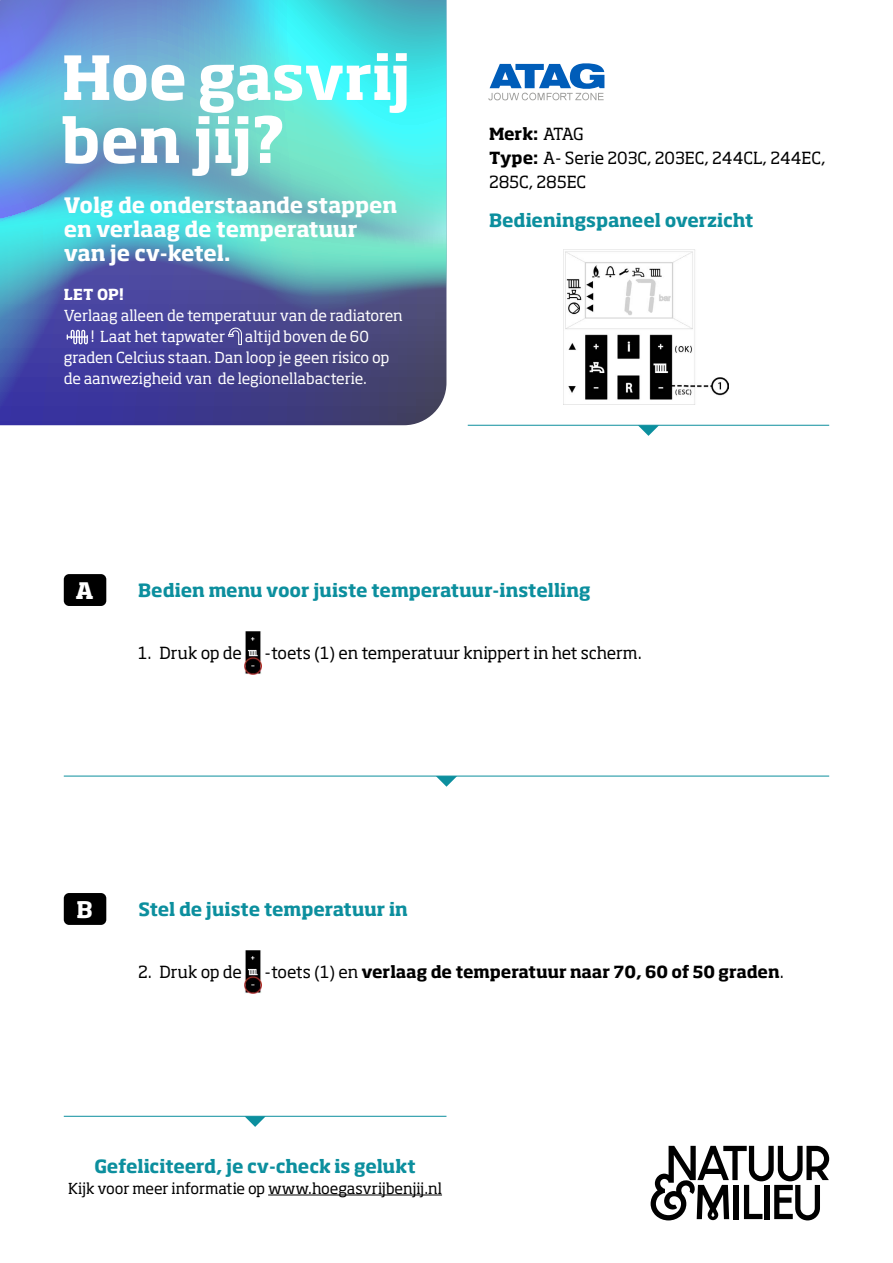
<style>
.page{position:relative;width:893px;height:1263px;background:#fff}
.page>*{position:absolute;margin:0;border:0;box-sizing:border-box;transform-origin:0 0}
.t1{font:700 60px/63px "Soho Std";letter-spacing:-.015em;color:#fff}
.t2{font:700 22.5px "Soho Std";color:#fff}
.t3{font:700 21px/24px "Soho Std";letter-spacing:-.01em;color:#fff}
.t4{font:700 18px "Soho Std";color:#0c8f9e}
.t5{font:16.5px/24px "Soho Std";color:#000}
.t6{font:700 16.5px "Soho Std";letter-spacing:-.01em;color:#000}
.t7{font:15px/21px "Soho Std";letter-spacing:-.015em;color:#fff}
.t8{font:15px "Soho Std";color:#000}
.t9{font:700 15px "Soho Std";color:#fff}
.s1{font-weight:700}
.s2{font-weight:400}
</style>
<div class="page">
<svg style="left:0;top:0;width:446px;height:425px;background:#5196c5"></svg>
<svg style="left:0;top:72px;width:446px;height:326px;background:#569bba"></svg>
<svg style="left:67px;top:329px;width:21px;height:16px"></svg>
<svg style="left:228px;top:327px;width:14px;height:18px"></svg>
<hr style="left:468px;top:425px;width:361px;height:1px;background:#0c8f9e">
<svg style="left:638px;top:425px;width:21px;height:11px"></svg>
<svg style="left:651px;top:1146px;width:178px;height:74px"></svg>
<hr style="left:64px;top:1116px;width:382px;height:1px;background:#0c8f9e">
<svg style="left:244px;top:1116px;width:22px;height:11px"></svg>
<hr style="left:268px;top:1194px;width:174px;height:1px;background:#000">
<svg style="left:488px;top:63px;width:116px;height:37px"></svg>
<img style="left:563px;top:250px;width:165px;height:154px">
<img style="left:245px;top:950px;width:16px;height:43px">
<svg style="left:437px;top:777px;width:19px;height:10px"></svg>
<img style="left:245px;top:632px;width:16px;height:42px">
<hr style="left:64px;top:776px;width:765px;height:1px;background:#0c8f9e">
<div style="left:64px;top:574px;width:42px;height:32px;background:#000;border-radius:5px"></div>
<div style="left:64px;top:893px;width:42px;height:32px;background:#000;border-radius:5px"></div>
<h1 class="t1" style="left:62px;top:44px;width:350px">Hoe gasvrij ben jij?</h1>
<h3 class="t3" style="left:64px;top:193px;width:335px">Volg de onderstaande stappen en verlaag de temperatuur van je cv-ketel.</h3>
<p class="t9" style="left:64px;top:285px;width:62px">LET OP!</p>
<p class="t7" style="left:91px;top:305px;width:314px;text-indent:-27px">Verlaag alleen de temperatuur van de radiatoren ! Laat het tapwater</p>
<p class="t7" style="left:64px;top:326px;width:327px;text-indent:181px">altijd boven de 60 graden Celcius staan. Dan loop je geen risico op de aanwezigheid van de legionellabacterie.</p>
<p class="t5" style="left:489px;top:122px;width:338px"><span class="s1">Merk:</span> ATAG<br><span class="s1">Type:</span> A- Serie 203C, 203EC, 244CL, 244EC,<br>285C, 285EC</p>
<p class="t4" style="left:489px;top:208px;width:266px">Bedieningspaneel overzicht</p>
<h2 class="t2" style="left:76px;top:576px;width:20px">A</h2>
<p class="t4" style="left:138px;top:579px;width:454px">Bedien menu voor juiste temperatuur-instelling</p>
<p class="t5" style="left:138px;top:641px;width:105px">1. Druk op de</p>
<p class="t5" style="left:265px;top:641px;width:379px">-toets (1) en temperatuur knippert in het scherm.</p>
<h2 class="t2" style="left:77px;top:895px;width:18px">B</h2>
<p class="t4" style="left:138px;top:898px;width:271px">Stel de juiste temperatuur in</p>
<p class="t5" style="left:138px;top:960px;width:105px">2. Druk op de</p>
<p class="t6" style="left:265px;top:961px;width:521px"><span class="s2">-toets (1) en</span> verlaag de temperatuur naar 70, 60 of 50 graden<span class="s2">.</span></p>
<p class="t4" style="left:94px;top:1154px;width:323px">Gefeliciteerd, je cv-check is gelukt</p>
<p class="t8" style="left:68px;top:1179px;width:375px">Kijk voor meer informatie op www.hoegasvrijbenjij.nl</p>
</div>
